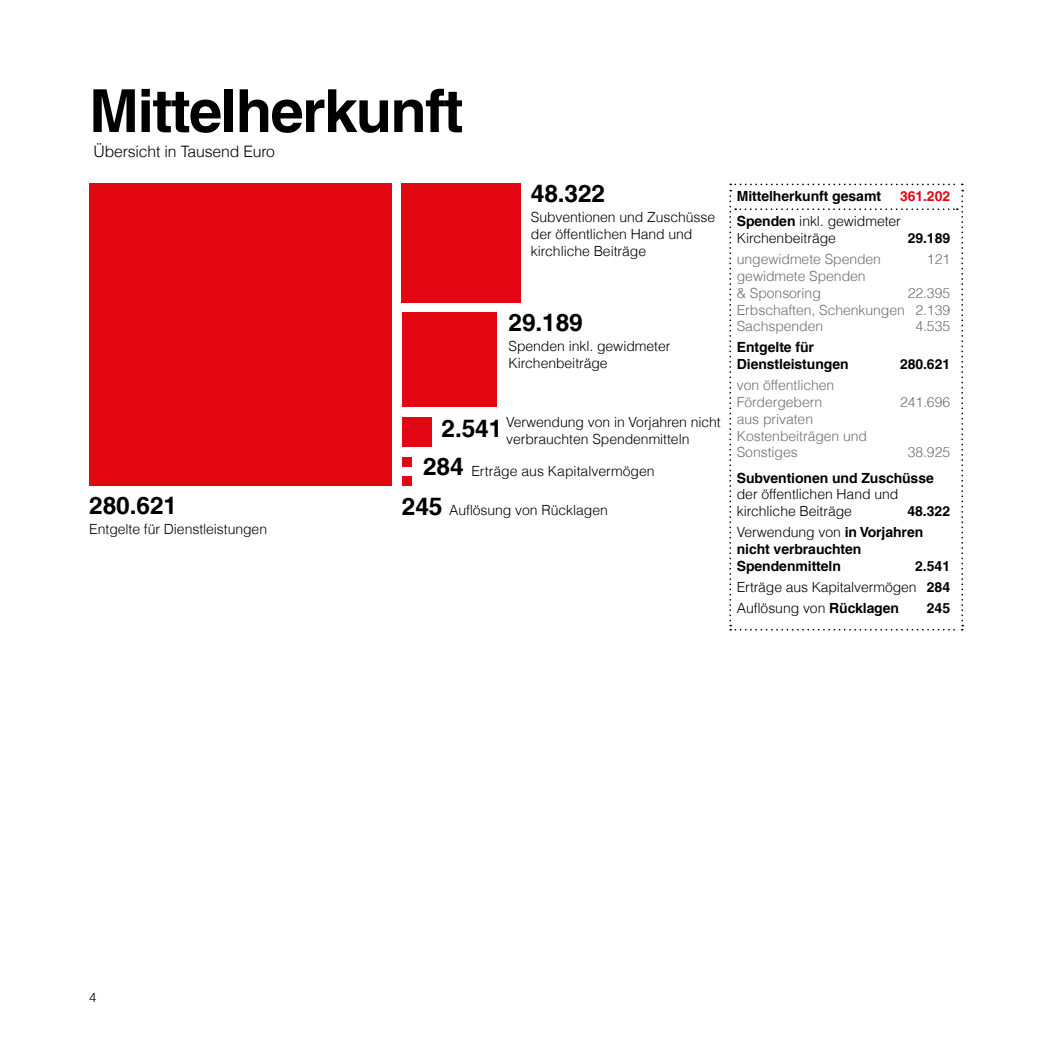
<style>
.page{position:relative;width:1042px;height:1042px;background:#fff}
.page>*{position:absolute;margin:0;border:0;box-sizing:border-box;transform-origin:0 0}
.t1{font:700 59.5px "Helveticafor Caritas";letter-spacing:-.025em;color:#000}
.t2{font:700 24.5px/38.5px "Helvetica LT Com";letter-spacing:-.005em;color:#000}
.t3{font:300 15.75px "Helvetica LT Com";letter-spacing:-.01em;color:#000}
.t4{font:300 14px/16.8px "Helvetica LT Com";letter-spacing:-.005em;color:#000}
.t5{font:300 14px/16.8px "Helvetica LT Com";letter-spacing:-.005em;color:#706f6f}
.t6{font:700 14px/16.8px "Helvetica LT Com";letter-spacing:-.005em;color:#000}
.t7{font:300 13.12px "Helvetica LT Com";color:#000}
.s1{font-weight:700;color:#e30613}
.s2{font-weight:700}
.s3{font-weight:300}
</style>
<div class="page">
<svg style="left:729px;top:184px;width:234px;height:446px"></svg>
<div style="left:89px;top:184px;width:303px;height:302px;background:#e30613"></div>
<div style="left:402px;top:313px;width:94px;height:94px;background:#e30613"></div>
<div style="left:402px;top:184px;width:119px;height:119px;background:#e30613"></div>
<div style="left:402px;top:476px;width:10px;height:10px;background:#e30613"></div>
<div style="left:402px;top:417px;width:30px;height:29px;background:#e30613"></div>
<div style="left:402px;top:456px;width:10px;height:10px;background:#e30613"></div>
<h1 class="t1" style="left:89px;top:75px;width:376px">Mittelherkunft</h1>
<p class="t3" style="left:94px;top:141px;width:183px">Übersicht in Tausend Euro</p>
<h2 class="t2" style="left:531px;top:175px;width:76px">48.322</h2>
<p class="t4" style="left:531px;top:209px;width:186px">Subventionen und Zuschüsse der öffentlichen Hand und kirchliche Beiträge</p>
<h2 class="t2" style="left:508px;top:304px;width:76px">29.189</h2>
<p class="t4" style="left:508px;top:338px;width:163px">Spenden inkl. gewidmeter<br>Kirchenbeiträge</p>
<h2 class="t2" style="left:89px;top:486px;width:89px">280.621</h2>
<p class="t4" style="left:89px;top:520px;width:179px">Entgelte für Dienstleistungen</p>
<h2 class="t2" style="left:423px;top:409px;width:81px;text-indent:19px">2.541<br>284</h2>
<p class="t4" style="left:506px;top:413px;width:216px">Verwendung von in Vorjahren nicht verbrauchten Spendenmitteln</p>
<p class="t4" style="left:471px;top:463px;width:185px">Erträge aus Kapitalvermögen</p>
<p class="t4" style="left:449px;top:501px;width:160px">Auflösung von Rücklagen</p>
<h2 class="t2" style="left:402px;top:487px;width:42px">245</h2>
<p class="t6" style="left:737px;top:188px;width:146px">Mittelherkunft gesamt</p>
<p class="t4" style="left:737px;top:183px;width:215px;line-height:25.2px;text-indent:163px"><span class="s1">361.202<br></span><span class="s2">Spenden</span> inkl. gewidmeter</p>
<p class="t4" style="left:737px;top:230px;width:101px">Kirchenbeiträge</p>
<p class="t6" style="left:907px;top:230px;width:44px">29.189</p>
<p class="t5" style="left:737px;top:251px;width:146px">ungewidmete Spenden</p>
<p class="t5" style="left:927px;top:251px;width:25px">121</p>
<p class="t5" style="left:737px;top:267px;width:130px">gewidmete Spenden &amp; Sponsoring</p>
<p class="t5" style="left:737px;top:284px;width:215px;text-align:justify;text-indent:171px">22.395<br>Erbschaften, Schenkungen 2.139<br>Sachspenden</p>
<p class="t5" style="left:915px;top:318px;width:36px">4.535</p>
<p class="t6" style="left:737px;top:339px;width:113px">Entgelte für<br>Dienstleistungen</p>
<p class="t5" style="left:737px;top:377px;width:99px">von öffentlichen<br>Fördergebern</p>
<p class="t6" style="left:900px;top:356px;width:52px">280.621</p>
<p class="t5" style="left:900px;top:393px;width:52px">241.696</p>
<p class="t5" style="left:737px;top:410px;width:132px">aus privaten<br>Kostenbeiträgen und<br>Sonstiges</p>
<p class="t5" style="left:907px;top:444px;width:44px">38.925</p>
<p class="t6" style="left:737px;top:469px;width:198px">Subventionen und Zuschüsse</p>
<p class="t4" style="left:737px;top:486px;width:163px">der öffentlichen Hand und kirchliche Beiträge</p>
<p class="t6" style="left:737px;top:501px;width:215px;line-height:21px;text-indent:170px">48.322<br><span class="s3">Verwendung von</span> in Vorjahren</p>
<p class="t6" style="left:737px;top:541px;width:126px">nicht verbrauchten<br>Spendenmitteln</p>
<p class="t4" style="left:737px;top:555px;width:215px;line-height:21px;text-align:justify;text-indent:178px"><span class="s2">2.541<br></span>Erträge aus Kapitalvermögen <span class="s2">284<br></span>Auflösung von <span class="s2">Rücklagen</span></p>
<p class="t6" style="left:927px;top:599px;width:25px">245</p>
<p class="t7" style="left:89px;top:989px;width:9px">4</p>
</div>
